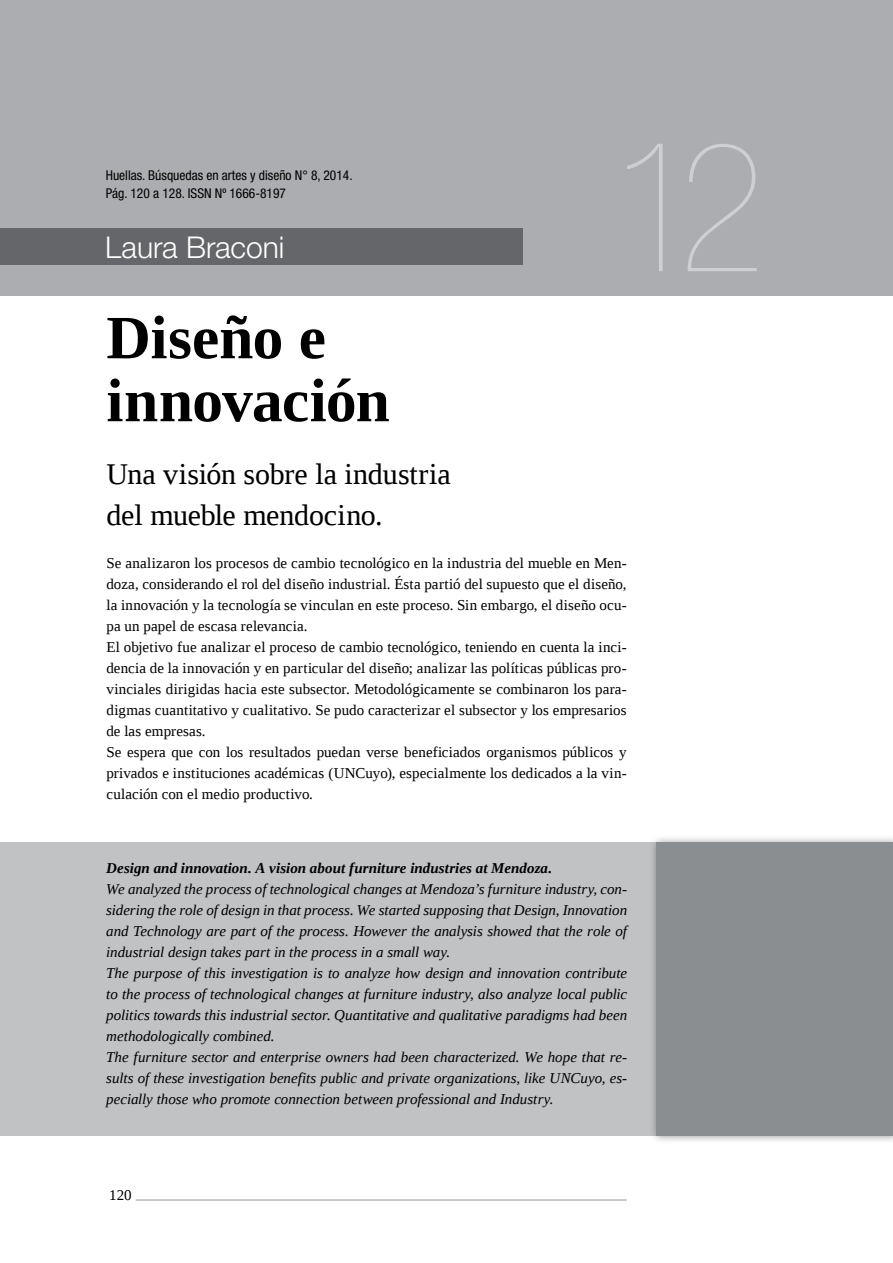
<style>
.page{position:relative;width:893px;height:1263px;background:#fff}
.page>*{position:absolute;margin:0;border:0;box-sizing:border-box;transform-origin:0 0}
.t1{font:900 condensed 180px "Helvetica Neue";color:#cdcfd0}
.t2{font:700 61.5px/63px "Liberation Serif";letter-spacing:-.01em;color:#000}
.t3{font:30px/40.5px "Liberation Serif";letter-spacing:-.005em;color:#000}
.t4{font:300 30px "Helvetica Neue";letter-spacing:-.005em;color:#fff}
.t5{font:italic 15px/21px "Liberation Serif";letter-spacing:-.005em;color:#000}
.t6{font:15px/21px "Liberation Serif";letter-spacing:.005em;color:#000}
.t7{font:italic 700 15px "Liberation Serif";letter-spacing:.005em;color:#000}
.t8{font:condensed 13.5px/18px "Helvetica Neue";color:#000}
</style>
<div class="page">
<hr style="left:136px;top:1199px;width:491px;height:1px;background:#939598">
<div style="left:0;top:0;width:893px;height:296px;background:#abadb0"></div>
<div style="left:0;top:842px;width:663px;height:293px;background:#c0c2c4"></div>
<div style="left:650px;top:835px;width:243px;height:309px;background:#000;opacity:.4"></div>
<div style="left:657px;top:842px;width:236px;height:293px;background:#8b8e90"></div>
<div style="left:0;top:228px;width:522px;height:37px;background:#656669"></div>
<p class="t8" style="left:106px;top:166px;width:248px">Huellas. Búsquedas en artes y diseño N° 8, 2014.<br>Pág. 120 a 128. ISSN Nº 1666-8197</p>
<h3 class="t4" style="left:105px;top:229px;width:181px">Laura Braconi</h3>
<h2 class="t2" style="left:106px;top:305px;width:285px">Diseño e innovación</h2>
<h3 class="t3" style="left:107px;top:454px;width:346px">Una visión sobre la industria del mueble mendocino.</h3>
<h1 class="t1" style="left:614px;top:109px;width:153px">12</h1>
<p class="t6" style="left:106px;top:553px;width:522px">Se analizaron los procesos de cambio tecnológico en la industria del mueble en Men&shy;doza, considerando el rol del diseño industrial. Ésta partió del supuesto que el diseño, la innovación y la tecnología se vinculan en este proceso. Sin embargo, el diseño ocu&shy;pa un papel de escasa relevancia.<br>El objetivo fue analizar el proceso de cambio tecnológico, teniendo en cuenta la inci&shy;dencia de la innovación y en particular del diseño; analizar las políticas públicas pro&shy;vinciales dirigidas hacia este subsector. Metodológicamente se combinaron los para&shy;digmas cuantitativo y cualitativo. Se pudo caracterizar el subsector y los empresarios de las empresas.<br>Se espera que con los resultados puedan verse beneficiados organismos públicos y privados e instituciones académicas (UNCuyo), especialmente los dedicados a la vin&shy;culación con el medio productivo.</p>
<p class="t7" style="left:106px;top:858px;width:447px">Design and innovation. A vision about furniture industries at Mendoza.</p>
<p class="t5" style="left:106px;top:878px;width:522px">We analyzed the process of technological changes at Mendoza’s furniture industry, con&shy;sidering the role of design in that process. We started supposing that Design, Innovation and Technology are part of the process. However the analysis showed that the role of industrial design takes part in the process in a small way.<br>The purpose of this investigation is to analyze how design and innovation contribute to the process of technological changes at furniture industry, also analyze local public politics towards this industrial sector. Quantitative and qualitative paradigms had been methodologically combined.<br>The furniture sector and enterprise owners had been characterized. We hope that re&shy;sults of these investigation benefits public and private organizations, like UNCuyo, es&shy;pecially those who promote connection between professional and Industry.</p>
<p class="t6" style="left:109px;top:1184px;width:24px">120</p>
</div>
